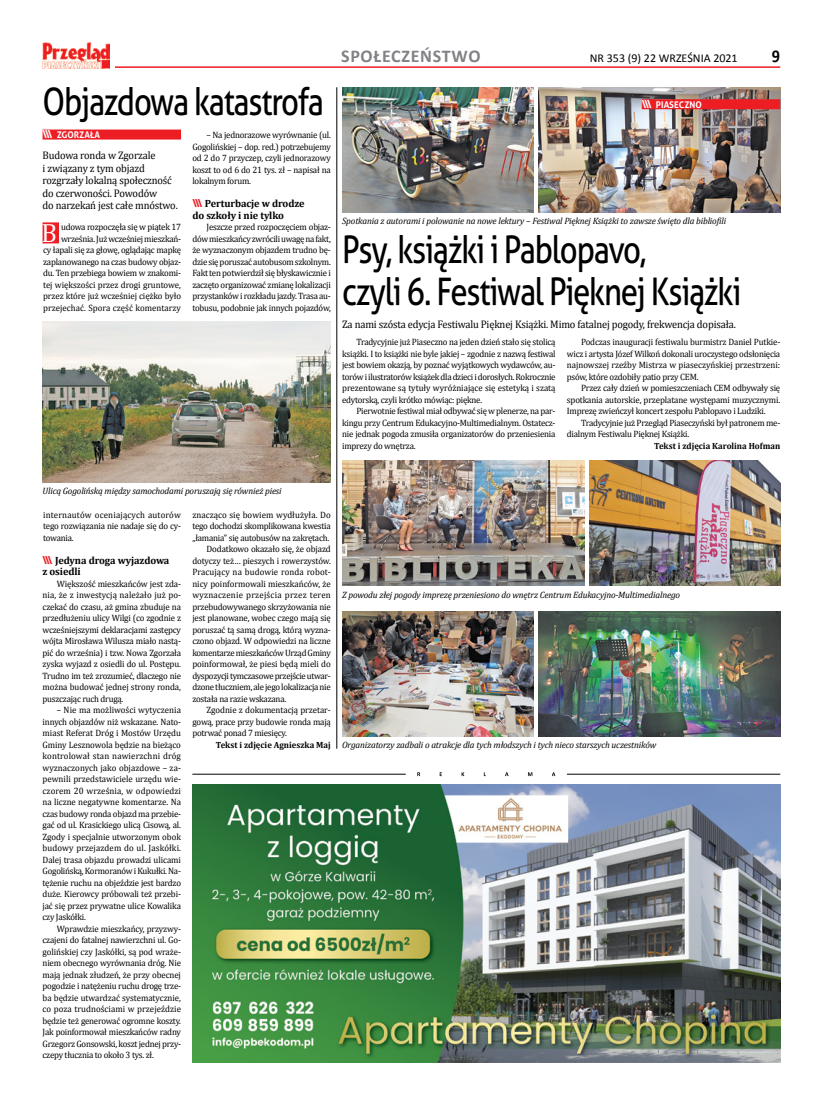
<style>
.page{position:relative;width:820px;height:1106px;background:#fff}
.page>*{position:absolute;margin:0;border:0;box-sizing:border-box;transform-origin:0 0}
.t1{font:38px/42px "Aller";letter-spacing:-.04em;color:#000;scale:.82 1}
.t2{font:26.5px "Cambria";color:#fff;scale:.96 1}
.t3{font:700 18px "Calibri";letter-spacing:.04em;color:#808285}
.t4{font:700 18px "Calibri";color:#000;scale:.9 1}
.t5{font:12px "Calibri";color:#000}
.t6{font:11px/12.5px "Cambria";letter-spacing:-.015em;color:#000;scale:.95 1}
.t7{font:700 10.5px/11.5px "Cambria";letter-spacing:-.01em;color:#000}
.t8{font:9.2px/11.5px "Cambria";letter-spacing:-.025em;color:#000;text-align:justify;scale:.96 1}
.t9{font:italic 9.2px "Cambria";letter-spacing:-.015em;color:#000}
.t10{font:9.2px "Cambria";letter-spacing:-.005em;color:#000;scale:.96 1}
.t11{font:9.2px "Cambria";letter-spacing:.025em;color:#000;scale:.96 1}
.t12{font:9.2px "Cambria";letter-spacing:.005em;color:#000;scale:.96 1}
.t13{font:9.2px "Cambria";letter-spacing:.01em;color:#000;scale:.96 1}
.t14{font:700 9.2px "Aller";color:#fff;scale:.96 1}
.t15{font:700 9px "Cambria";color:#000;scale:.96 1}
.s1{font-size:11px}
.s2{font-family:"Aller";font-size:11px;color:#ed1d24}
</style>
<div class="page">
<hr style="left:43px;top:66px;width:737px;height:2px;background:#ed1d24">
<div style="left:43px;top:42px;width:71px;height:26px;background:#fff"></div>
<img style="left:43px;top:42px;width:67px;height:26px">
<img style="left:192px;top:784px;width:588px;height:278px">
<div style="left:43px;top:129px;width:138px;height:10px;background:#ed1d24"></div>
<div style="left:43px;top:222px;width:16px;height:21px;background:#ed1d24"></div>
<img style="left:43px;top:321px;width:288px;height:162px">
<img style="left:342px;top:87px;width:191px;height:125px">
<img style="left:538px;top:87px;width:242px;height:125px">
<img style="left:589px;top:461px;width:191px;height:124px">
<img style="left:342px;top:461px;width:242px;height:124px">
<img style="left:538px;top:612px;width:242px;height:124px">
<img style="left:342px;top:612px;width:191px;height:124px">
<div style="left:641px;top:99px;width:139px;height:10px;background:#ed1d24"></div>
<svg style="left:417px;top:772px;width:138px;height:4px"></svg>
<hr style="left:192px;top:774px;width:213px;height:1px;background:#000">
<hr style="left:566px;top:774px;width:214px;height:1px;background:#000">
<hr style="left:336px;top:87px;width:1px;height:661px;background:#000">
<h1 class="t1" style="left:43px;top:81px;width:344px">Objazdowa katastrofa</h1>
<p class="t14" style="left:43px;top:129px;width:61px"><span class="s1">\\\</span> ZGORZAŁA</p>
<p class="t6" style="left:43px;top:149px;width:144px">Budowa ronda w Zgorzale<br>i związany z tym objazd rozgrzały lokalną społeczność do czerwoności. Powodów<br>do narzekań jest całe mnóstwo.</p>
<h2 class="t2" style="left:42px;top:217px;width:18px">B</h2>
<p class="t8" style="left:43px;top:221px;width:145px;text-align:right">udowa rozpoczęła się w piątek 17 września. Już wcześniej mieszkań-<br>cy łapali się za głowę, oglądając mapkę zaplanowanego na czas budowy objaz&shy;du. Ten przebiega bowiem w znakomi&shy;tej większości przez drogi gruntowe, przez które już wcześniej ciężko było przejechać. Spora część komentarzy</p>
<p class="t8" style="left:192px;top:129px;width:146px;text-indent:14px">– Na jednorazowe wyrównanie (ul.<br>Gogolińskiej – dop. red.) potrzebujemy od 2 do 7 przyczep, czyli jednorazowy koszt to od 6 do 21 tys. zł – napisał na lokalnym forum.</p>
<p class="t7" style="left:192px;top:197px;width:114px"><span class="s2">\\\</span> Perturbacje w drodze do szkoły i nie tylko</p>
<p class="t8" style="left:192px;top:221px;width:146px;text-indent:14px">Jeszcze przed rozpoczęciem objaz&shy;dów mieszkańcy zwrócili uwagę na fakt, że wyznaczonym objazdem trudno bę&shy;dzie się poruszać autobusom szkolnym.<br>Fakt ten potwierdził się błyskawicznie i zaczęto organizować zmianę lokalizacji przystanków i rozkładu jazdy. Trasa au&shy;tobusu, podobnie jak innych pojazdów,</p>
<h3 class="t3" style="left:341px;top:45px;width:141px">SPOŁECZEŃSTWO</h3>
<h3 class="t5" style="left:589px;top:51px;width:149px">NR 353 (9) 22 WRZEŚNIA 2021</h3>
<h3 class="t4" style="left:771px;top:45px;width:11px">9</h3>
<p class="t14" style="left:641px;top:99px;width:64px"><span class="s1">\\\</span> PIASECZNO</p>
<p class="t9" style="left:342px;top:214px;width:385px">Spotkania z autorami i polowanie na nowe lektury – Festiwal Pięknej Książki to zawsze święto dla bibliofili</p>
<h1 class="t1" style="left:342px;top:229px;width:488px">Psy, książki i Pablopavo,<br>czyli 6. Festiwal Pięknej Książki</h1>
<p class="t6" style="left:342px;top:318px;width:416px">Za nami szósta edycja Festiwalu Pięknej Książki. Mimo fatalnej pogody, frekwencja dopisała.</p>
<p class="t8" style="left:342px;top:336px;width:224px;text-indent:14px">Tradycyjnie już Piaseczno na jeden dzień stało się stolicą książki. I to książki nie byle jakiej – zgodnie z nazwą festiwal jest bowiem okazją, by poznać wyjątkowych wydawców, au&shy;torów i ilustratorów książek dla dzieci i dorosłych. Rokrocznie prezentowane są tytuły wyróżniające się estetyką i szatą edytorską, czyli krótko mówiąc: piękne.</p>
<p class="t8" style="left:342px;top:405px;width:224px;text-indent:14px">Pierwotnie festiwal miał odbywać się w plenerze, na par&shy;kingu przy Centrum Edukacyjno-Multimedialnym. Ostatecz&shy;nie jednak pogoda zmusiła organizatorów do przeniesienia imprezy do wnętrza.</p>
<p class="t8" style="left:566px;top:336px;width:224px;text-indent:14px">Podczas inauguracji festiwalu burmistrz Daniel Putkie&shy;wicz i artysta Józef Wilkoń dokonali uroczystego odsłonięcia najnowszej rzeźby Mistrza w piaseczyńskiej przestrzeni: psów, które ozdobiły patio przy CEM.</p>
<p class="t8" style="left:566px;top:382px;width:224px;text-indent:14px">Przez cały dzień w pomieszczeniach CEM odbywały się spotkania autorskie, przeplatane występami muzycznymi.<br>Imprezę zwieńczył koncert zespołu Pablopavo i Ludziki.</p>
<p class="t8" style="left:566px;top:417px;width:224px;text-indent:14px">Tradycyjnie już Przegląd Piaseczyński był patronem me&shy;dialnym Festiwalu Pięknej Książki.</p>
<p class="t15" style="left:654px;top:439px;width:133px">Tekst i zdjęcia Karolina Hofman</p>
<p class="t9" style="left:43px;top:484px;width:240px">Ulicą Gogolińską między samochodami poruszają się również piesi</p>
<p class="t8" style="left:43px;top:509px;width:145px">internautów oceniających autorów tego rozwiązania nie nadaje się do cy&shy;towania.</p>
<p class="t7" style="left:43px;top:554px;width:128px"><span class="s2">\\\</span> Jedyna droga wyjazdowa z osiedli</p>
<p class="t8" style="left:43px;top:578px;width:146px;text-indent:14px">Większość mieszkańców jest zda&shy;nia, że z inwestycją należało już po&shy;czekać do czasu, aż gmina zbuduje na przedłużeniu ulicy Wilgi (co zgodnie z wcześniejszymi deklaracjami zastępcy wójta Mirosława Wilusza miało nastą&shy;pić do września) i tzw. Nowa Zgorzała zyska wyjazd z osiedli do ul. Postępu.<br>Trudno im też zrozumieć, dlaczego nie można budować jednej strony ronda, puszczając ruch drugą.</p>
<p class="t8" style="left:43px;top:704px;width:146px;text-indent:14px">– Nie ma możliwości wytyczenia innych objazdów niż wskazane. Nato&shy;miast Referat Dróg i Mostów Urzędu Gminy Lesznowola będzie na bieżąco kontrolował stan nawierzchni dróg wyznaczonych jako objazdowe – za&shy;pewnili przedstawiciele urzędu wie&shy;czorem 20 września, w odpowiedzi na liczne negatywne komentarze. Na czas budowy ronda objazd ma przebie&shy;gać od ul. Krasickiego ulicą Cisową, al.<br>Zgody i specjalnie utworzonym obok budowy przejazdem do ul. Jaskółki.<br>Dalej trasa objazdu prowadzi ulicami Gogolińską, Kormoranów i Kukułki. Na&shy;tężenie ruchu na objeździe jest bardzo duże. Kierowcy próbowali też przebi&shy;jać się przez prywatne ulice Kowalika czy Jaskółki.</p>
<p class="t8" style="left:43px;top:923px;width:146px;text-indent:14px">Wprawdzie mieszkańcy, przyzwy&shy;czajeni do fatalnej nawierzchni ul. Go&shy;golińskiej czy Jaskółki, są pod wraże&shy;niem obecnego wyrównania dróg. Nie mają jednak złudzeń, że przy obecnej pogodzie i natężeniu ruchu drogę trze&shy;ba będzie utwardzać systematycznie, co poza trudnościami w przejeździe będzie też generować ogromne koszty.<br>Jak poinformował mieszkańców radny Grzegorz Gonsowski, koszt jednej przy&shy;czepy tłucznia to około 3 tys. zł.</p>
<p class="t12" style="left:192px;top:509px;width:146px">znacząco się bowiem wydłużyła. Do</p>
<p class="t8" style="left:192px;top:520px;width:146px">tego dochodzi skomplikowana kwestia</p>
<p class="t8" style="left:192px;top:532px;width:144px">„łamania” się autobusów na zakrętach.</p>
<p class="t8" style="left:206px;top:543px;width:131px">Dodatkowo okazało się, że objazd</p>
<p class="t8" style="left:192px;top:555px;width:146px">dotyczy też… pieszych i rowerzystów.</p>
<p class="t13" style="left:192px;top:566px;width:146px">Pracujący na budowie ronda robot-</p>
<p class="t10" style="left:192px;top:578px;width:146px">nicy poinformowali mieszkańców, że</p>
<p class="t11" style="left:192px;top:589px;width:146px">wyznaczenie przejścia przez teren</p>
<p class="t8" style="left:192px;top:601px;width:146px">przebudowywanego skrzyżowania nie</p>
<p class="t8" style="left:192px;top:612px;width:146px">jest planowane, wobec czego mają się</p>
<p class="t8" style="left:192px;top:624px;width:146px">poruszać tą samą drogą, którą wyzna-</p>
<p class="t8" style="left:192px;top:635px;width:146px">czono objazd. W odpowiedzi na liczne</p>
<p class="t8" style="left:192px;top:647px;width:146px">komentarze mieszkańców Urząd Gminy</p>
<p class="t10" style="left:192px;top:658px;width:146px">poinformował, że piesi będą mieli do</p>
<p class="t8" style="left:192px;top:670px;width:146px">dyspozycji tymczasowe przejście utwar-</p>
<p class="t8" style="left:192px;top:681px;width:146px">dzone tłuczniem, ale jego lokalizacja nie</p>
<p class="t8" style="left:192px;top:693px;width:99px">została na razie wskazana.</p>
<p class="t10" style="left:206px;top:704px;width:131px">Zgodnie z dokumentacją przetar-</p>
<p class="t8" style="left:192px;top:716px;width:146px">gową, prace przy budowie ronda mają</p>
<p class="t8" style="left:192px;top:727px;width:100px">potrwać ponad 7 miesięcy.</p>
<p class="t15" style="left:216px;top:738px;width:121px">Tekst i zdjęcie Agnieszka Maj</p>
<p class="t9" style="left:342px;top:588px;width:339px">Z powodu złej pogody imprezę przeniesiono do wnętrz Centrum Edukacyjno-Multimedialnego</p>
<p class="t9" style="left:342px;top:739px;width:315px">Organizatorzy zadbali o atrakcje dla tych młodszych i tych nieco starszych uczestników</p>
</div>
